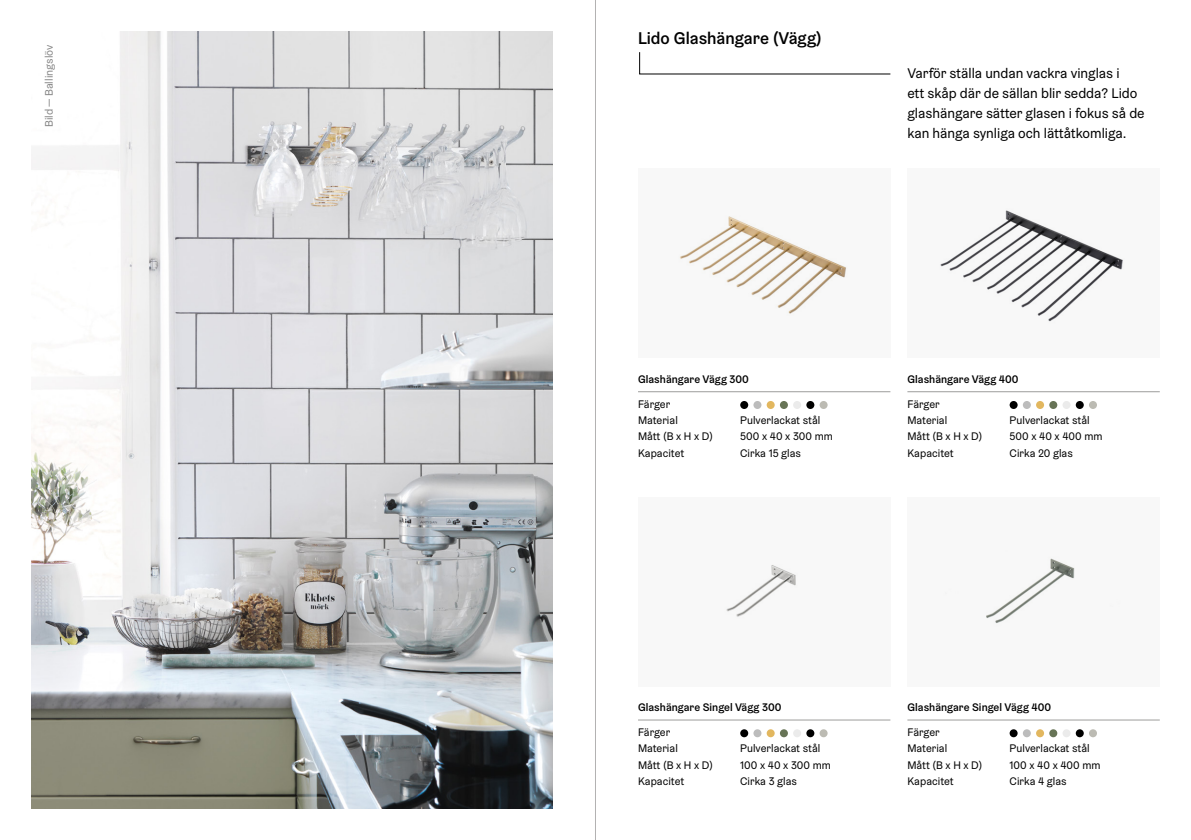
<style>
.page{position:relative;width:1191px;height:840px;background:#fff}
.page>*{position:absolute;margin:0;border:0;box-sizing:border-box;transform-origin:0 0}
.t1{font:500 17px "Graebenbach";color:#000}
.t2{font:14px/20px "Graebenbach";color:#000}
.t3{font:11px/16.4px "Graebenbach";letter-spacing:.005em;color:#000}
.t4{font:500 11px "Graebenbach";letter-spacing:.005em;color:#000}
.t5{font:11px "Graebenbach";letter-spacing:.005em;color:#878787}
</style>
<div class="page">
<hr style="left:595px;top:0;width:1px;height:839px;background:#b3b2b2">
<div style="left:638px;top:168px;width:252px;height:190px;background:#f8f8f8"></div>
<img style="left:680px;top:216px;width:166px;height:98px">
<hr style="left:638px;top:391px;width:252px;height:1px;background:#9d9d9c">
<div style="left:740px;top:401px;width:8px;height:8px;background:#000;border-radius:50%"></div>
<div style="left:753px;top:401px;width:8px;height:8px;background:#bcbcbc;border-radius:50%"></div>
<div style="left:766px;top:401px;width:8px;height:8px;background:#e2b75f;border-radius:50%"></div>
<div style="left:780px;top:401px;width:8px;height:8px;background:#677456;border-radius:50%"></div>
<div style="left:793px;top:401px;width:8px;height:8px;background:#ebebeb;border-radius:50%"></div>
<div style="left:806px;top:401px;width:8px;height:8px;background:#000;border-radius:50%"></div>
<div style="left:819px;top:401px;width:8px;height:8px;background:#bcbbb3;border-radius:50%"></div>
<hr style="left:907px;top:391px;width:252px;height:1px;background:#9d9d9c">
<div style="left:1009px;top:401px;width:8px;height:8px;background:#000;border-radius:50%"></div>
<div style="left:1022px;top:401px;width:8px;height:8px;background:#bcbcbc;border-radius:50%"></div>
<div style="left:1036px;top:401px;width:8px;height:8px;background:#e2b75f;border-radius:50%"></div>
<div style="left:1049px;top:401px;width:8px;height:8px;background:#677456;border-radius:50%"></div>
<div style="left:1062px;top:401px;width:8px;height:8px;background:#ebebeb;border-radius:50%"></div>
<div style="left:1075px;top:401px;width:8px;height:8px;background:#000;border-radius:50%"></div>
<div style="left:1089px;top:401px;width:8px;height:8px;background:#bcbbb3;border-radius:50%"></div>
<svg style="left:639px;top:52px;width:252px;height:23px"></svg>
<hr style="left:638px;top:719px;width:252px;height:1px;background:#9d9d9c">
<svg style="left:740px;top:728px;width:8px;height:8px"></svg>
<svg style="left:753px;top:728px;width:8px;height:8px"></svg>
<svg style="left:766px;top:728px;width:8px;height:8px"></svg>
<svg style="left:780px;top:728px;width:8px;height:8px"></svg>
<div style="left:793px;top:728px;width:8px;height:8px;background:#ebebeb;border-radius:50%"></div>
<svg style="left:806px;top:728px;width:8px;height:8px"></svg>
<svg style="left:819px;top:728px;width:8px;height:8px"></svg>
<hr style="left:907px;top:719px;width:252px;height:1px;background:#9d9d9c">
<svg style="left:1009px;top:728px;width:8px;height:8px"></svg>
<svg style="left:1022px;top:728px;width:8px;height:8px"></svg>
<svg style="left:1036px;top:728px;width:8px;height:8px"></svg>
<svg style="left:1049px;top:728px;width:8px;height:8px"></svg>
<div style="left:1062px;top:728px;width:8px;height:8px;background:#ebebeb;border-radius:50%"></div>
<svg style="left:1075px;top:728px;width:8px;height:8px"></svg>
<svg style="left:1089px;top:728px;width:8px;height:8px"></svg>
<img style="left:31px;top:31px;width:522px;height:777px">
<div style="left:907px;top:168px;width:252px;height:190px;background:#f8f8f8"></div>
<img style="left:940px;top:210px;width:183px;height:112px">
<div style="left:638px;top:497px;width:252px;height:189px;background:#f8f8f8"></div>
<img style="left:726px;top:565px;width:70px;height:52px">
<div style="left:907px;top:497px;width:252px;height:189px;background:#f8f8f8"></div>
<img style="left:986px;top:558px;width:89px;height:65px">
<p class="t5" style="left:42px;top:127px;width:84px;rotate:-90deg">Bild — Ballingslöv</p>
<h1 class="t1" style="left:638px;top:27px;width:185px">Lido Glashängare (Vägg)</h1>
<p class="t2" style="left:907px;top:63px;width:239px">Varför ställa undan vackra vinglas i<br>ett skåp där de sällan blir sedda? Lido glashängare sätter glasen i fokus så de kan hänga synliga och lättåtkomliga.</p>
<p class="t4" style="left:638px;top:372px;width:112px">Glashängare Vägg 300</p>
<p class="t3" style="left:638px;top:395px;width:41px">Färger<br>Material</p>
<p class="t3" style="left:740px;top:411px;width:82px">Pulverlackat stål</p>
<p class="t4" style="left:907px;top:372px;width:113px">Glashängare Vägg 400</p>
<p class="t3" style="left:907px;top:395px;width:41px">Färger<br>Material</p>
<p class="t3" style="left:1009px;top:411px;width:82px">Pulverlackat stål</p>
<p class="t3" style="left:638px;top:428px;width:77px">Mått (B x H x D)</p>
<p class="t3" style="left:740px;top:428px;width:94px">500 x 40 x 300 mm</p>
<p class="t3" style="left:638px;top:444px;width:48px">Kapacitet</p>
<p class="t3" style="left:740px;top:444px;width:62px">Cirka 15 glas</p>
<p class="t3" style="left:907px;top:428px;width:77px">Mått (B x H x D)</p>
<p class="t3" style="left:1009px;top:428px;width:94px">500 x 40 x 400 mm</p>
<p class="t3" style="left:907px;top:444px;width:48px">Kapacitet</p>
<p class="t3" style="left:1009px;top:444px;width:65px">Cirka 20 glas</p>
<p class="t4" style="left:638px;top:700px;width:145px">Glashängare Singel Vägg 300</p>
<p class="t3" style="left:638px;top:723px;width:41px">Färger<br>Material</p>
<p class="t3" style="left:740px;top:739px;width:82px">Pulverlackat stål</p>
<p class="t4" style="left:907px;top:700px;width:145px">Glashängare Singel Vägg 400</p>
<p class="t3" style="left:907px;top:723px;width:41px">Färger<br>Material</p>
<p class="t3" style="left:1009px;top:739px;width:82px">Pulverlackat stål</p>
<p class="t3" style="left:638px;top:756px;width:77px">Mått (B x H x D)</p>
<p class="t3" style="left:740px;top:756px;width:92px">100 x 40 x 300 mm</p>
<p class="t3" style="left:638px;top:772px;width:48px">Kapacitet</p>
<p class="t3" style="left:740px;top:772px;width:58px">Cirka 3 glas</p>
<p class="t3" style="left:907px;top:756px;width:77px">Mått (B x H x D)</p>
<p class="t3" style="left:1009px;top:756px;width:93px">100 x 40 x 400 mm</p>
<p class="t3" style="left:907px;top:772px;width:48px">Kapacitet</p>
<p class="t3" style="left:1009px;top:772px;width:58px">Cirka 4 glas</p>
</div>
